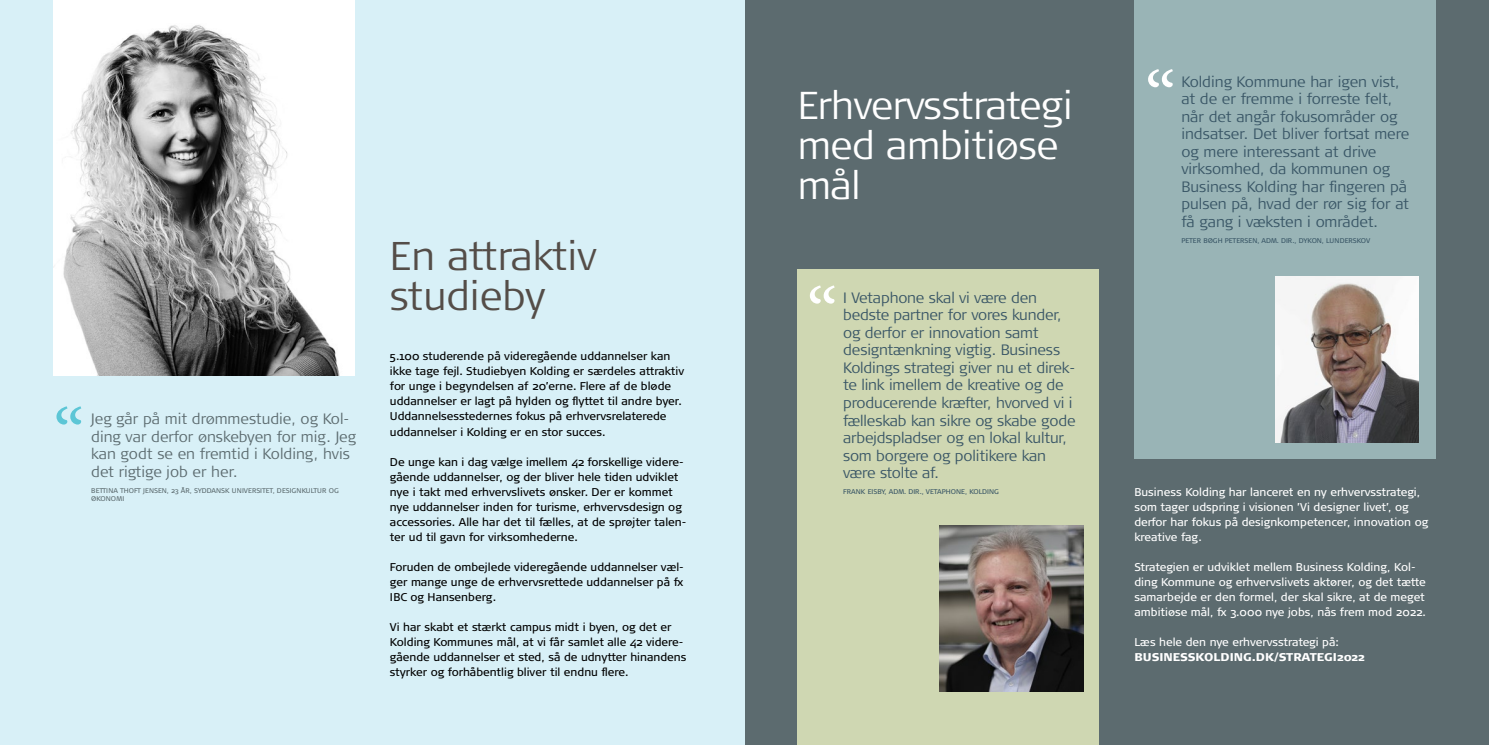
<style>
.page{position:relative;width:1489px;height:745px;background:#fff}
.page>*{position:absolute;margin:0;border:0;box-sizing:border-box;transform-origin:0 0}
.t1{font:78.75px "Minion Pro";color:#fff}
.t2{font:78.75px "Minion Pro";color:#5cc6d6}
.t3{font:300 40px/40px "Signa Column";color:#544d48}
.t4{font:300 38.75px/40px "Signa Column";letter-spacing:-.01em;color:#fff}
.t5{font:300 15px/17.5px "Signa Normal";letter-spacing:-.01em;color:#395666}
.t6{font:300 15px/17.5px "Signa Normal";color:#5c6b6f}
.t7{font:11.25px/15px "Signa Normal";color:#000}
.t8{font:11.25px/15px "Signa Normal";color:#fff}
.t9{font:900 11.25px "Signa Normal";color:#fff}
.t10{font:6.88px "Signa Normal";color:#395666}
.t11{font:6.88px/8.1px "Signa Normal";color:#5c6b6f}
</style>
<div class="page">
<div style="left:744px;top:0;width:744px;height:744px;background:#5c6b6f"></div>
<div style="left:797px;top:269px;width:301px;height:475px;background:#cfd7b2"></div>
<div style="left:1134px;top:0;width:301px;height:458px;background:#99b4b6"></div>
<div style="left:0;top:0;width:744px;height:744px;background:#d8f0f7"></div>
<img style="left:53px;top:0;width:302px;height:375px">
<img style="left:939px;top:525px;width:144px;height:166px">
<img style="left:1275px;top:276px;width:143px;height:166px">
<h1 class="t2" style="left:53px;top:384px;width:33px">“</h1>
<h3 class="t6" style="left:91px;top:410px;width:266px">Jeg går på mit drømmestudie, og Kol&shy;ding var derfor ønskebyen for mig. Jeg kan godt se en fremtid i Kolding, hvis det rigtige job er her.</h3>
<p class="t11" style="left:91px;top:486px;width:249px">Betti na Thoft Jensen, 23 år, Syddansk U niversitet, Designkultur og økonomi</p>
<h2 class="t3" style="left:390px;top:237px;width:208px">En attraktiv studieby</h2>
<p class="t7" style="left:390px;top:349px;width:296px">5.100 studerende på videregående uddannelser kan ikke tage fejl. Studiebyen Kolding er særdeles attraktiv for unge i begyndelsen af 20’erne. Flere af de bløde uddannelser er lagt på hylden og flyttet til andre byer.<br>U ddannelsesstedernes fokus på erhvervsrelaterede uddannelser i Kolding er en stor succes.</p>
<p class="t7" style="left:390px;top:454px;width:298px">De unge kan i dag vælge imellem 42 forskellige videre&shy;gående uddannelser, og der bliver hele tiden udviklet nye i takt med erhvervslivets ønsker. Der er kommet nye uddannelser inden for turisme, erhvervsdesign og accessories. Alle har det til fælles, at de sprøjter talen&shy;ter ud til gavn for virksomhederne.</p>
<p class="t7" style="left:390px;top:559px;width:295px;text-align:justify">Foruden de ombejlede videregående uddannelser væl&shy;ger mange unge de erhvervsrettede uddannelser på fx IBC og Hansenberg.</p>
<p class="t7" style="left:390px;top:619px;width:298px">Vi har skabt et stærkt campus midt i byen, og det er Kolding Kommunes mål, at vi får samlet alle 42 videre&shy;gående uddannelser et sted, så de udnytter hinandens styrker og forhåbentlig bliver til endnu flere.</p>
<h3 class="t4" style="left:797px;top:86px;width:276px">Erhvervsstrategi med ambitiøse mål</h3>
<h1 class="t1" style="left:806px;top:264px;width:33px">“</h1>
<p class="t5" style="left:843px;top:289px;width:234px">I Vetaphone skal vi være den bedste partner for vores kunder, og derfor er innovation samt designtænkning vigtig. Business<br>Koldings strategi giver nu et direk&shy;te link imellem de kreative og de producerende kræfter, hvorved vi i fælleskab kan sikre og skabe gode arbejdspladser og en lokal kultur, som borgere og politikere kan være stolte af.</p>
<p class="t10" style="left:843px;top:487px;width:29px">Frank Eisb</p>
<p class="t10" style="left:881px;top:487px;width:119px">y, Adm. di r., Vetaphone, Koldi ng</p>
<h1 class="t1" style="left:1144px;top:48px;width:33px">“</h1>
<p class="t5" style="left:1181px;top:73px;width:229px">Kolding Kommune har igen vist, at de er fremme i forreste felt, når det angår fokusområder og indsatser. Det bliver fortsat mere og mere interessant at drive virksomhed, da kommunen og<br>Business Kolding har fingeren på pulsen på, hvad der rør sig for at få gang i væksten i området.</p>
<p class="t10" style="left:1181px;top:236px;width:190px">Peter Bøgh Petersen, Adm. Di r., Dykon, Lund erskov</p>
<p class="t8" style="left:1134px;top:484px;width:295px">Business Kolding har lanceret en ny erhvervsstrategi, som tager udspring i visionen ’Vi designer livet’, og derfor har fokus på designkompetencer, innovation og kreative fag.</p>
<p class="t8" style="left:1134px;top:559px;width:293px">Strategien er udviklet mellem Business Kolding, Kol&shy;ding Kommune og erhvervslivets aktører, og det tætte samarbejde er den formel, der skal sikre, at de meget ambitiøse mål, fx 3.000 nye jobs, nås frem mod 2022.</p>
<p class="t8" style="left:1134px;top:634px;width:206px">Læs hele den nye erhvervsstrategi på:</p>
<p class="t9" style="left:1134px;top:649px;width:232px">BUSINESSKOLDING.DK/STRATEGI2022</p>
</div>
